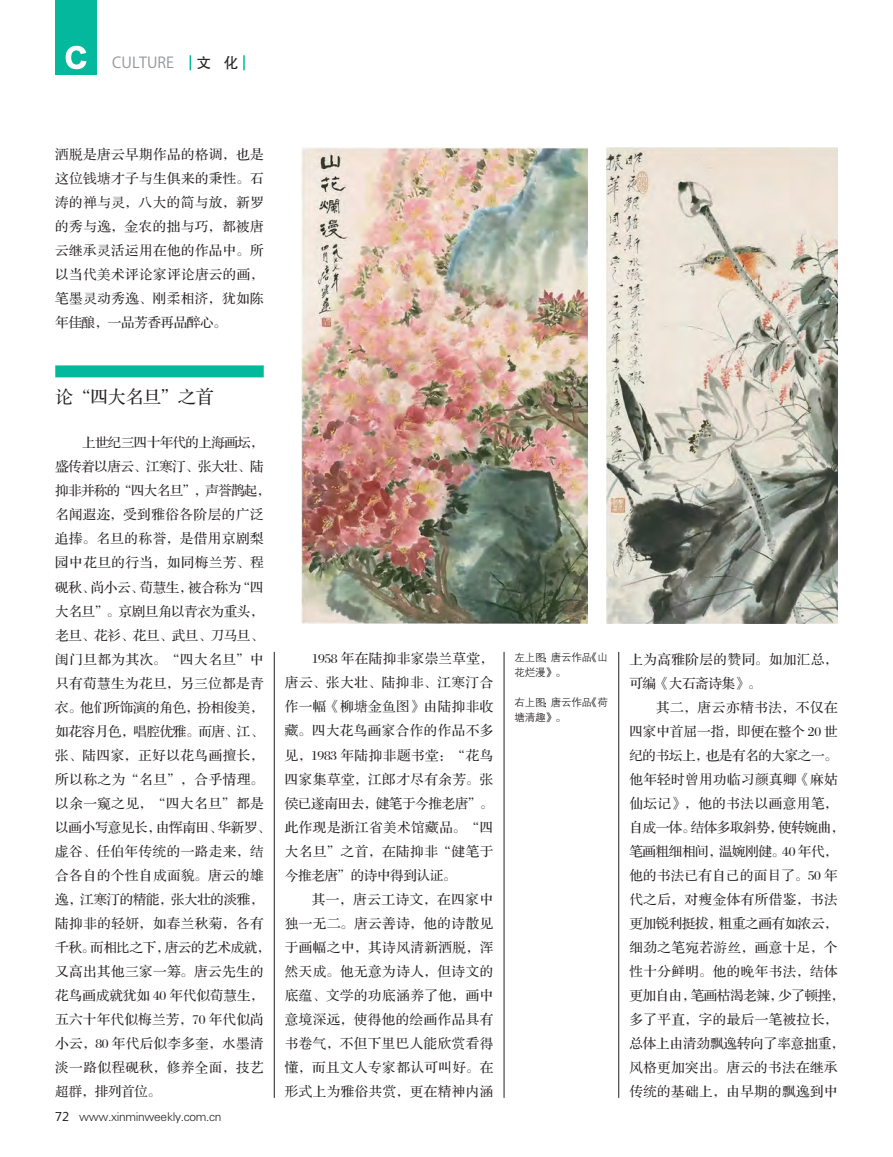
<style>
.page{position:relative;width:893px;height:1157px;background:#fff}
.page>*{position:absolute;margin:0;border:0;box-sizing:border-box;transform-origin:0 0}
.t1{font:18px "FZS3 K GBK1 0";letter-spacing:-.025em;color:#231f20}
.t2{font:15px "Koz Go Pro";color:#939598}
.t3{font:15px "FZHTJW GB1 0";color:#231f20}
.t4{font:13.5px/24px "FZS3 JW GB1 0";letter-spacing:.035em;color:#231f20;text-align:justify}
.t5{font:13.5px "FZS3 JW GB1 0";letter-spacing:-.025em;color:#231f20}
.t6{font:13.5px "FZS3 JW GB1 0";color:#231f20}
.t7{font:13.5px "FZS3 JW GB1 0";letter-spacing:-.005em;color:#231f20}
.t8{font:12px "FZXH1 JW GB1 0";letter-spacing:-.025em;color:#231f20}
.t9{font:10.5px/15px "FZZDXJW GB1 0";letter-spacing:-.025em;color:#231f20}
.s1{font-family:"Microsoft Ya Hei"}
</style>
<div class="page">
<svg style="left:190px;top:55px;width:1px;height:15px"></svg>
<svg style="left:243px;top:55px;width:2px;height:15px"></svg>
<div style="left:55px;top:0;width:42px;height:74px;background:#03b89d"></div>
<svg style="left:66px;top:46px;width:21px;height:23px"></svg>
<div style="left:55px;top:365px;width:209px;height:12px;background:#03b89d"></div>
<hr style="left:618px;top:652px;width:1px;height:445px;background:#231f20">
<hr style="left:274px;top:652px;width:1px;height:445px;background:#231f20">
<hr style="left:504px;top:652px;width:1px;height:445px;background:#231f20">
<img style="left:607px;top:148px;width:231px;height:475px">
<img style="left:302px;top:148px;width:285px;height:475px">
<p class="t2" style="left:112px;top:53px;width:63px">CULTURE</p>
<p class="t3" style="left:196px;top:55px;width:44px">文 化</p>
<p class="t4" style="left:55px;top:143px;width:210px">洒脱是唐云早期作品的格调，也是这位钱塘才子与生俱来的秉性。石涛的禅与灵，八大的简与放，新罗的秀与逸，金农的拙与巧，都被唐云继承灵活运用在他的作品中。所以当代美术评论家评论唐云的画，笔墨灵动秀逸、刚柔相济，犹如陈年佳酿，一品芳香再品醉心。</p>
<p class="t1" style="left:55px;top:388px;width:160px">论“四大名旦”之首</p>
<p class="t4" style="left:55px;top:431px;width:217px;text-align:left;text-indent:27px">上世纪三四十年代的上海画坛，盛传着以唐云、江寒汀、张大壮、陆抑非并称的“四大名旦”，声誉鹊起，名闻遐迩，受到雅俗各阶层的广泛追捧。名旦的称誉，是借用京剧梨园中花旦的行当，如同梅兰芳、程砚秋、尚小云、荀慧生，被合称为“四大名旦”。京剧旦角以青衣为重头，老旦、花衫、花旦、武旦、刀马旦、闺门旦都为其次。“四大名旦”中只有荀慧生为花旦，另三位都是青衣。他们所饰演的角色，扮相俊美，如花容月色，唱腔优雅。而唐、江、张、陆四家，正好以花鸟画擅长，所以称之为“名旦”，合乎情理。以余一窥之见，“四大名旦”都是以画小写意见长，由恽南田、华新罗、虚谷、任伯年传统的一路走来，结合各自的个性自成面貌。唐云的雄逸，江寒汀的精能，张大壮的淡雅，陆抑非的轻妍，如春兰秋菊，各有千秋。而相比之下，唐云的艺术成就，又高出其他三家一筹。唐云先生的花鸟画成就犹如 40 年代似荀慧生，五六十年代似梅兰芳，70 年代似尚小云，80 年代后似李多奎，水墨清淡一路似程砚秋，修养全面，技艺超群，排列首位。</p>
<p class="t8" style="left:55px;top:1109px;width:168px"><span class="s1">72</span> www.xinminweekly.com.cn</p>
<p class="t4" style="left:312px;top:647px;width:183px">1958 年在陆抑非家崇兰草堂，</p>
<p class="t4" style="left:285px;top:671px;width:210px">唐云、张大壮、陆抑非、江寒汀合</p>
<p class="t4" style="left:285px;top:695px;width:210px">作一幅《柳塘金鱼图》由陆抑非收</p>
<p class="t4" style="left:285px;top:719px;width:210px">藏。四大花鸟画家合作的作品不多</p>
<p class="t4" style="left:285px;top:743px;width:210px">见，1983 年陆抑非题书堂：“花鸟</p>
<p class="t4" style="left:285px;top:767px;width:210px">四家集草堂，江郎才尽有余芳。张</p>
<p class="t5" style="left:285px;top:796px;width:210px">侯已遂南田去，健笔于今推老唐”。</p>
<p class="t4" style="left:285px;top:815px;width:210px">此作现是浙江省美术馆藏品。“四</p>
<p class="t4" style="left:285px;top:839px;width:210px">大名旦”之首，在陆抑非“健笔于</p>
<p class="t5" style="left:285px;top:868px;width:173px">今推老唐”的诗中得到认证。</p>
<p class="t4" style="left:312px;top:887px;width:183px">其一，唐云工诗文，在四家中</p>
<p class="t4" style="left:285px;top:911px;width:210px">独一无二。唐云善诗，他的诗散见</p>
<p class="t4" style="left:285px;top:935px;width:210px">于画幅之中，其诗风清新洒脱，浑</p>
<p class="t4" style="left:285px;top:959px;width:210px">然天成。他无意为诗人，但诗文的</p>
<p class="t4" style="left:285px;top:983px;width:210px">底蕴、文学的功底涵养了他，画中</p>
<p class="t4" style="left:285px;top:1007px;width:210px">意境深远，使得他的绘画作品具有</p>
<p class="t4" style="left:285px;top:1031px;width:210px">书卷气，不但下里巴人能欣赏看得</p>
<p class="t4" style="left:285px;top:1055px;width:210px">懂，而且文人专家都认可叫好。在</p>
<p class="t4" style="left:285px;top:1079px;width:210px">形式上为雅俗共赏，更在精神内涵</p>
<p class="t9" style="left:514px;top:650px;width:95px">左上图：唐云作品《山花烂漫》。</p>
<p class="t9" style="left:514px;top:695px;width:95px">右上图：唐云作品《荷塘清趣》。</p>
<p class="t4" style="left:629px;top:647px;width:210px">上为高雅阶层的赞同。如加汇总，</p>
<p class="t4" style="left:629px;top:671px;width:133px">可编《大石斋诗集》。</p>
<p class="t4" style="left:656px;top:695px;width:183px">其二，唐云亦精书法，不仅在</p>
<p class="t6" style="left:629px;top:724px;width:210px">四家中首屈一指，即便在整个 20 世</p>
<p class="t5" style="left:629px;top:748px;width:210px">纪的书坛上，也是有名的大家之一。</p>
<p class="t4" style="left:629px;top:767px;width:210px">他年轻时曾用功临习颜真卿《麻姑</p>
<p class="t4" style="left:629px;top:791px;width:210px">仙坛记》，他的书法以画意用笔，</p>
<p class="t5" style="left:629px;top:820px;width:217px">自成一体。结体多取斜势，使转婉曲，</p>
<p class="t5" style="left:629px;top:844px;width:210px">笔画粗细相间，温婉刚健。40 年代，</p>
<p class="t4" style="left:629px;top:863px;width:210px">他的书法已有自己的面目了。50 年</p>
<p class="t4" style="left:629px;top:887px;width:210px">代之后，对瘦金体有所借鉴，书法</p>
<p class="t5" style="left:629px;top:916px;width:210px">更加锐利挺拔，粗重之画有如浓云，</p>
<p class="t4" style="left:629px;top:935px;width:210px">细劲之笔宛若游丝，画意十足，个</p>
<p class="t4" style="left:629px;top:959px;width:210px">性十分鲜明。他的晚年书法，结体</p>
<p class="t5" style="left:629px;top:988px;width:217px">更加自由，笔画枯渴老辣，少了顿挫，</p>
<p class="t4" style="left:629px;top:1007px;width:210px">多了平直，字的最后一笔被拉长，</p>
<p class="t7" style="left:629px;top:1036px;width:217px">总体上由清劲飘逸转向了率意拙重，</p>
<p class="t4" style="left:629px;top:1055px;width:210px">风格更加突出。唐云的书法在继承</p>
<p class="t4" style="left:629px;top:1079px;width:210px">传统的基础上，由早期的飘逸到中</p>
</div>
